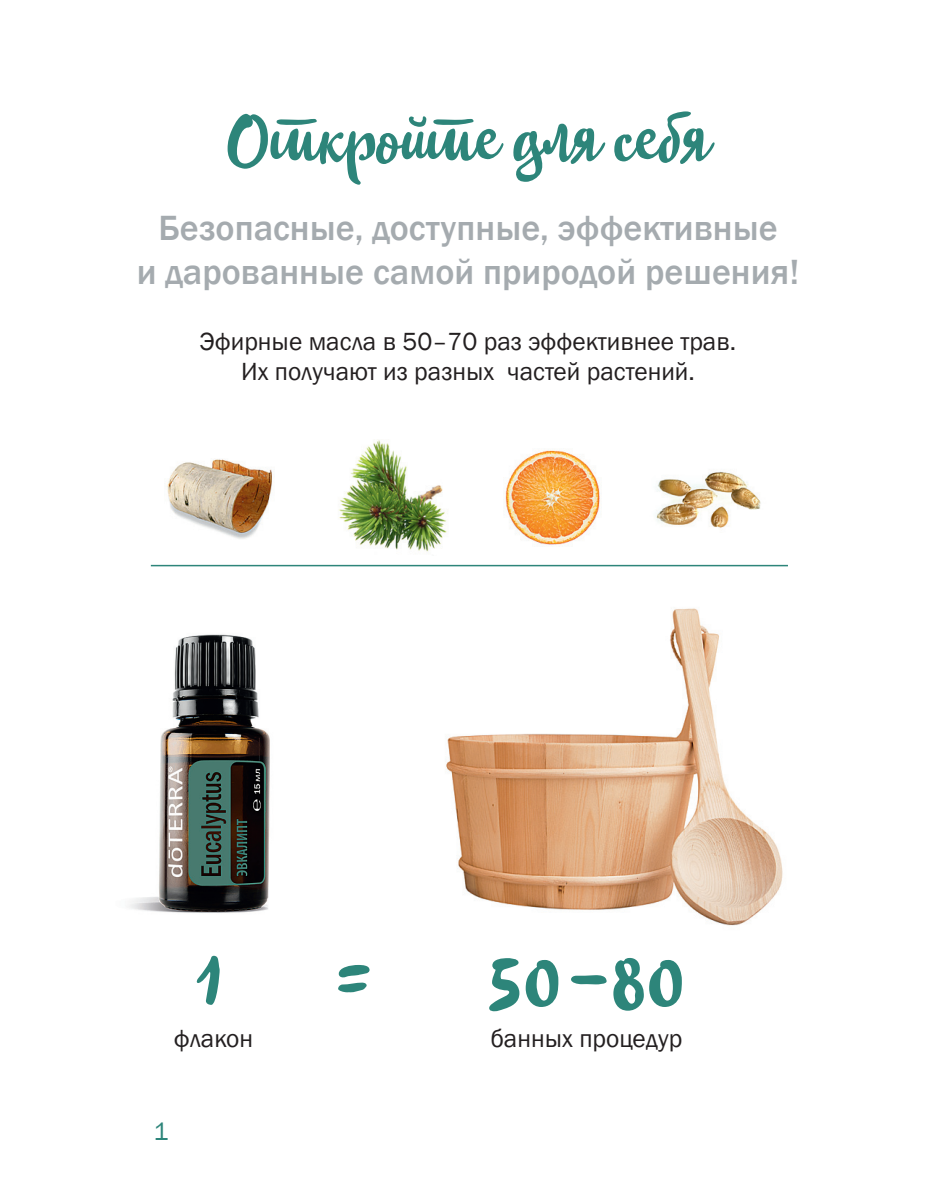
<style>
.page{position:relative;width:936px;height:1191px;background:#fff}
.page>*{position:absolute;margin:0;border:0;box-sizing:border-box;transform-origin:0 0}
.t1{font:106.5px "Bali Beach";color:#2d857a}
.t2{font:78px "Bali Beach";color:#2d857a}
.t3{font:500 36px/43.2px "Franklin Gothic";color:#a5abaf;text-align:center}
.t4{font:25.5px "Franklin Gothic";color:#231f20}
.t5{font:25.5px "Franklin Gothic";color:#2d857a}
</style>
<div class="page">
<img style="left:446px;top:608px;width:337px;height:318px">
<img style="left:129px;top:634px;width:141px;height:279px">
<hr style="left:151px;top:565px;width:636px;height:1px;background:#2d857a">
<img style="left:167px;top:459px;width:105px;height:80px">
<img style="left:339px;top:439px;width:108px;height:113px">
<img style="left:505px;top:450px;width:95px;height:95px">
<img style="left:656px;top:471px;width:105px;height:57px">
<p class="t2" style="left:226px;top:88px;width:485px">Откройте для себя</p>
<p class="t3" style="left:137px;top:207px;width:664px">Безопасные, доступные, эффективные<br>и дарованные самой природой решения!</p>
<p class="t4" style="left:200px;top:326px;width:538px">Эфирные масла в 50–70 раз эффективнее трав.</p>
<p class="t4" style="left:241px;top:356px;width:455px">Их получают из разных частей растений.</p>
<p class="t1" style="left:196px;top:906px;width:490px">1 = 50-80</p>
<p class="t4" style="left:174px;top:1023px;width:81px">флакон</p>
<p class="t4" style="left:490px;top:1023px;width:193px">банных процедур</p>
<p class="t5" style="left:153px;top:1115px;width:16px">1</p>
</div>
